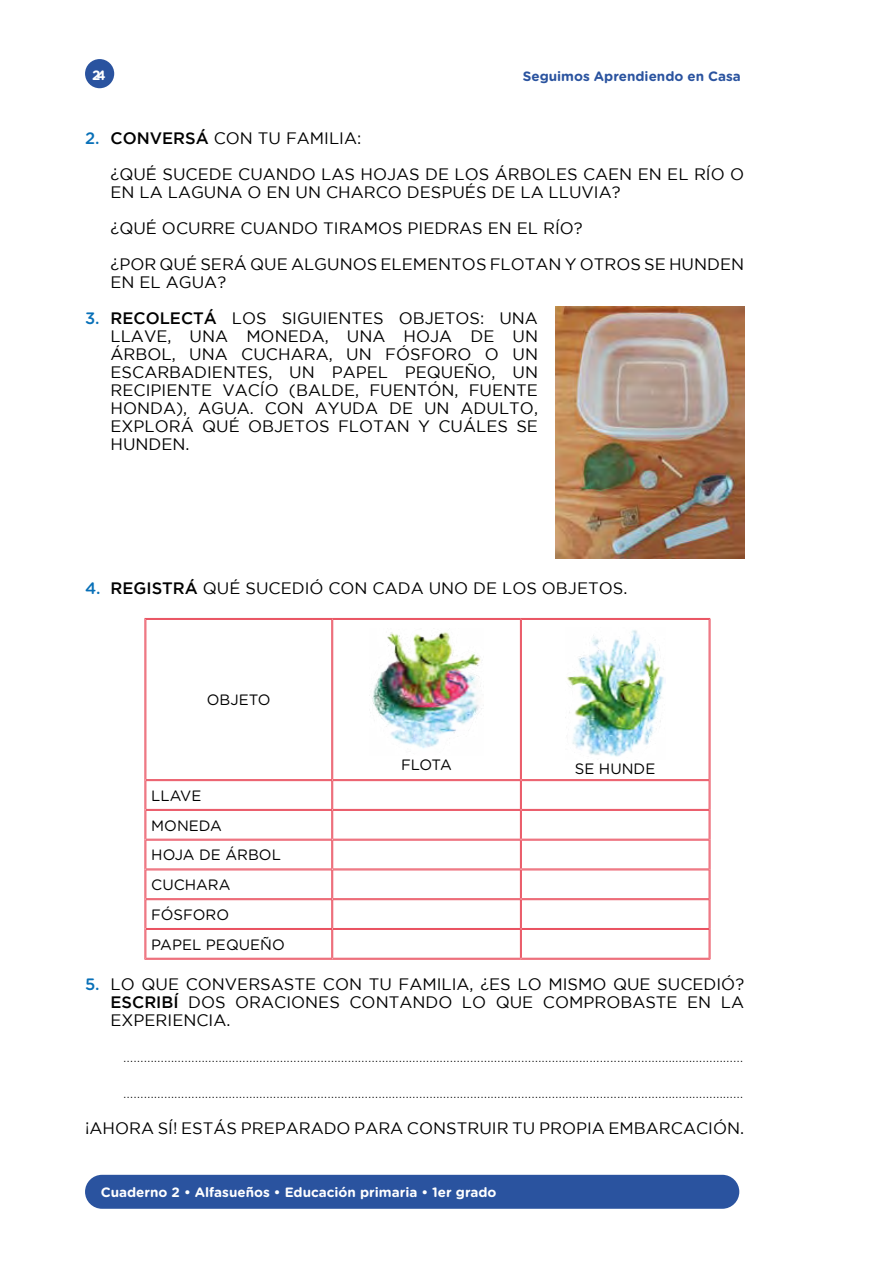
<style>
.page{position:relative;width:893px;height:1263px;background:#fff}
.page>*{position:absolute;margin:0;border:0;box-sizing:border-box;transform-origin:0 0}
.t1{font:16.5px/18px "Gotham";color:#000}
.t2{font:300 15px "Gotham";color:#000}
.t3{font:15px/29.7px "Gotham Rounded";color:#000}
.t4{font:700 13.5px "Gotham Rounded";color:#fff}
.t5{font:700 13.5px "Gotham Rounded";color:#2a539f}
.s1{font-family:"Gotham Rounded";font-weight:500;color:#0870b8}
.s2{font-weight:500}
</style>
<div class="page">
<div style="left:85px;top:59px;width:29px;height:29px;background:#2a539f;border-radius:50%"></div>
<div style="left:85px;top:1175px;width:654px;height:34px;background:#2a539f;border-radius:17px"></div>
<hr style="left:145px;top:618px;width:187px;height:1px;background:#ea5160">
<hr style="left:146px;top:619px;width:186px;height:1px;background:#ea5160">
<hr style="left:145px;top:619px;width:1px;height:161px;background:#ea5160">
<hr style="left:146px;top:620px;width:1px;height:159px;background:#ea5160">
<hr style="left:332px;top:618px;width:189px;height:1px;background:#ea5160">
<hr style="left:333px;top:619px;width:188px;height:1px;background:#ea5160">
<hr style="left:331px;top:620px;width:1px;height:159px;background:#ea5160">
<hr style="left:332px;top:620px;width:1px;height:159px;background:#ea5160">
<hr style="left:521px;top:618px;width:189px;height:1px;background:#ea5160">
<hr style="left:521px;top:619px;width:188px;height:1px;background:#ea5160">
<hr style="left:520px;top:620px;width:1px;height:159px;background:#ea5160">
<hr style="left:521px;top:620px;width:1px;height:159px;background:#ea5160">
<hr style="left:709px;top:620px;width:1px;height:159px;background:#ea5160">
<hr style="left:710px;top:619px;width:1px;height:161px;background:#ea5160">
<hr style="left:146px;top:779px;width:186px;height:1px;background:#ea5160">
<hr style="left:146px;top:780px;width:186px;height:1px;background:#ea5160">
<hr style="left:145px;top:780px;width:1px;height:30px;background:#ea5160">
<hr style="left:333px;top:779px;width:188px;height:1px;background:#ea5160">
<hr style="left:333px;top:780px;width:188px;height:1px;background:#ea5160">
<hr style="left:521px;top:779px;width:188px;height:1px;background:#ea5160">
<hr style="left:521px;top:780px;width:188px;height:1px;background:#ea5160">
<hr style="left:710px;top:780px;width:1px;height:30px;background:#ea5160">
<hr style="left:146px;top:809px;width:186px;height:1px;background:#ea5160">
<hr style="left:146px;top:810px;width:186px;height:1px;background:#ea5160">
<hr style="left:333px;top:809px;width:188px;height:1px;background:#ea5160">
<hr style="left:333px;top:810px;width:188px;height:1px;background:#ea5160">
<hr style="left:521px;top:809px;width:188px;height:1px;background:#ea5160">
<hr style="left:521px;top:810px;width:188px;height:1px;background:#ea5160">
<hr style="left:146px;top:839px;width:186px;height:1px;background:#ea5160">
<hr style="left:146px;top:840px;width:186px;height:1px;background:#ea5160">
<hr style="left:333px;top:839px;width:188px;height:1px;background:#ea5160">
<hr style="left:333px;top:840px;width:188px;height:1px;background:#ea5160">
<hr style="left:521px;top:839px;width:188px;height:1px;background:#ea5160">
<hr style="left:521px;top:840px;width:188px;height:1px;background:#ea5160">
<hr style="left:146px;top:868px;width:186px;height:1px;background:#ea5160">
<hr style="left:146px;top:870px;width:186px;height:1px;background:#ea5160">
<hr style="left:333px;top:868px;width:188px;height:1px;background:#ea5160">
<hr style="left:333px;top:870px;width:188px;height:1px;background:#ea5160">
<hr style="left:521px;top:868px;width:188px;height:1px;background:#ea5160">
<hr style="left:521px;top:870px;width:188px;height:1px;background:#ea5160">
<hr style="left:146px;top:898px;width:186px;height:1px;background:#ea5160">
<hr style="left:146px;top:899px;width:186px;height:1px;background:#ea5160">
<hr style="left:333px;top:898px;width:188px;height:1px;background:#ea5160">
<hr style="left:333px;top:899px;width:188px;height:1px;background:#ea5160">
<hr style="left:521px;top:898px;width:188px;height:1px;background:#ea5160">
<hr style="left:521px;top:899px;width:188px;height:1px;background:#ea5160">
<hr style="left:146px;top:928px;width:186px;height:1px;background:#ea5160">
<hr style="left:146px;top:929px;width:186px;height:1px;background:#ea5160">
<hr style="left:145px;top:929px;width:1px;height:30px;background:#ea5160">
<svg style="left:145px;top:781px;width:2px;height:177px"></svg>
<hr style="left:333px;top:928px;width:188px;height:1px;background:#ea5160">
<hr style="left:333px;top:929px;width:188px;height:1px;background:#ea5160">
<svg style="left:331px;top:781px;width:2px;height:177px"></svg>
<hr style="left:521px;top:928px;width:188px;height:1px;background:#ea5160">
<hr style="left:521px;top:929px;width:188px;height:1px;background:#ea5160">
<svg style="left:520px;top:781px;width:2px;height:177px"></svg>
<svg style="left:709px;top:781px;width:2px;height:177px"></svg>
<hr style="left:710px;top:929px;width:1px;height:30px;background:#ea5160">
<hr style="left:146px;top:958px;width:186px;height:1px;background:#ea5160">
<hr style="left:145px;top:959px;width:187px;height:1px;background:#ea5160">
<hr style="left:333px;top:958px;width:188px;height:1px;background:#ea5160">
<hr style="left:332px;top:959px;width:189px;height:1px;background:#ea5160">
<hr style="left:521px;top:958px;width:188px;height:1px;background:#ea5160">
<hr style="left:521px;top:959px;width:189px;height:1px;background:#ea5160">
<img style="left:369px;top:632px;width:113px;height:117px">
<img style="left:565px;top:630px;width:99px;height:127px">
<img style="left:555px;top:306px;width:189px;height:252px">
<p class="t4" style="left:92px;top:65px;width:15px">24</p>
<p class="t5" style="left:523px;top:66px;width:220px">Seguimos Aprendiendo en Casa</p>
<p class="t1" style="left:111px;top:120px;width:635px;line-height:36px;text-indent:-26px"><span class="s1">2.</span> <span class="s2">CONVERSÁ</span> CON TU FAMILIA:<br>¿QUÉ SUCEDE CUANDO LAS HOJAS DE LOS ÁRBOLES CAEN EN EL RÍO O</p>
<p class="t1" style="left:111px;top:174px;width:635px;line-height:36px">EN LA LAGUNA O EN UN CHARCO DESPUÉS DE LA LLUVIA?<br>¿QUÉ OCURRE CUANDO TIRAMOS PIEDRAS EN EL RÍO?<br>¿POR QUÉ SERÁ QUE ALGUNOS ELEMENTOS FLOTAN Y OTROS SE HUNDEN</p>
<p class="t1" style="left:111px;top:273px;width:117px">EN EL AGUA?</p>
<p class="t1" style="left:111px;top:309px;width:429px;text-align:justify;text-indent:-26px"><span class="s1">3.</span> <span class="s2">RECOLECTÁ</span> LOS SIGUIENTES OBJETOS: UNA LLAVE, UNA MONEDA, UNA HOJA DE UN ÁRBOL, UNA CUCHARA, UN FÓSFORO O UN ESCARBADIENTES, UN PAPEL PEQUEÑO, UN RECIPIENTE VACÍO (BALDE, FUENTÓN, FUENTE HONDA), AGUA. CON AYUDA DE UN ADULTO, EXPLORÁ QUÉ OBJETOS FLOTAN Y CUÁLES SE HUNDEN.</p>
<p class="t1" style="left:85px;top:579px;width:544px"><span class="s1">4.</span> <span class="s2">REGISTRÁ</span> QUÉ SUCEDIÓ CON CADA UNO DE LOS OBJETOS.</p>
<p class="t3" style="left:207px;top:685px;width:65px">OBJETO</p>
<p class="t3" style="left:401px;top:749px;width:52px">FLOTA</p>
<p class="t3" style="left:575px;top:753px;width:82px">SE HUNDE</p>
<p class="t3" style="left:151px;top:780px;width:135px">LLAVE<br>MONEDA<br>HOJA DE ÁRBOL<br>CUCHARA<br>FÓSFORO<br>PAPEL PEQUEÑO</p>
<p class="t1" style="left:111px;top:975px;width:635px;text-align:justify;text-indent:-26px"><span class="s1">5.</span> LO QUE CONVERSASTE CON TU FAMILIA, ¿ES LO MISMO QUE SUCEDIÓ?<br><span class="s2">ESCRIBÍ</span> DOS ORACIONES CONTANDO LO QUE COMPROBASTE EN LA EXPERIENCIA.</p>
<p class="t2" style="left:123px;top:1049px;width:621px">…………………………………………………………………………………………………………………….......................………………………</p>
<p class="t2" style="left:123px;top:1085px;width:621px">…………………………………………………………………………………………………………………….......................………………………</p>
<p class="t1" style="left:85px;top:1119px;width:661px">¡AHORA SÍ! ESTÁS PREPARADO PARA CONSTRUIR TU PROPIA EMBARCACIÓN.</p>
<p class="t4" style="left:101px;top:1182px;width:397px">Cuaderno 2 • Alfasueños • Educación primaria • 1er grado</p>
</div>
